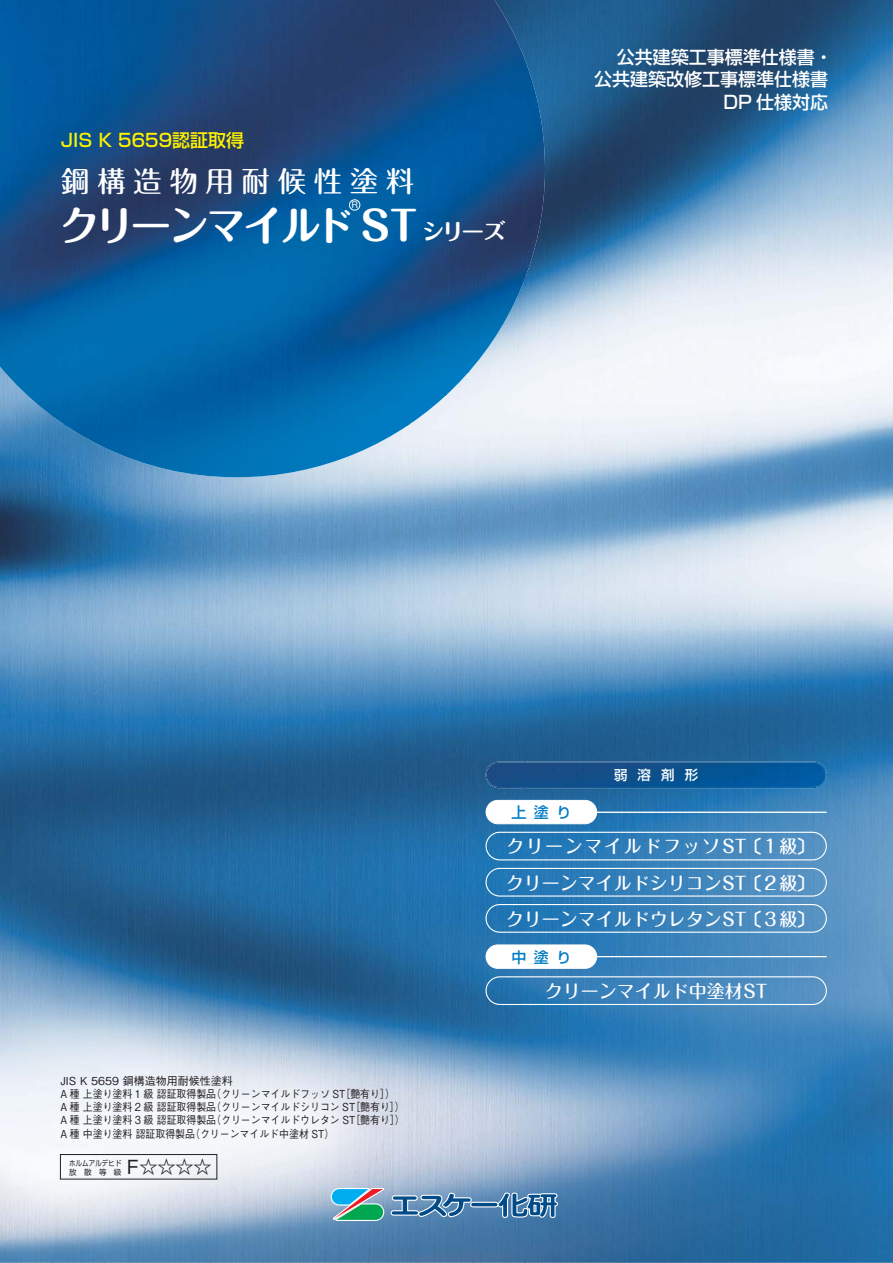
<style>
.page{position:relative;width:893px;height:1263px;background:#fff}
.page>*{position:absolute;margin:0;border:0;box-sizing:border-box;transform-origin:0 0}
.t1{font:40.5px "Maru Fo Pro Bold 90 msp RKSJ H";letter-spacing:-.08em;color:#fff}
.t2{font:28.5px "Maru Fo Pro Medium 90 msp RKSJ H";letter-spacing:.265em;color:#fff}
.t3{font:18px/36.2px "Maru Fo Pro Medium 90 msp RKSJ H";color:#fff}
.t4{font:18px/22.5px "Shin Go Pro Medium 90 msp RKSJ H";color:#fff;text-align:right}
.t5{font:18px "Maru Fo Pro Medium 90 msp RKSJ H";letter-spacing:.09em;color:#fff}
.t6{font:18px "Shin Go Pro Medium 90 msp RKSJ H";letter-spacing:-.25em;color:#fff200}
.t7{font:18px "Shin Go regular 90 msp RKSJ H";color:#231f20}
.t8{font:15px "Shin Go Pro Medium 90 msp RKSJ H";letter-spacing:.5em;color:#007dc5}
.t9{font:13.5px "Shin Go Pro Medium 90 msp RKSJ H";color:#fff}
.t10{font:10.95px/13.2px "Gothic BBB Pro Medium 90 msp RKSJ H";color:#231f20}
.t11{font:9.15px "Gothic BBB Medium 90 msp RKSJ H";color:#fff}
.t12{font:7.5px/9px "Shin Go regular 90 msp RKSJ H";letter-spacing:.03em;color:#231f20;scale:.85 1}
.s1{font-size:22.35px}
</style>
<div class="page">
<img style="left:545px;top:0;width:348px;height:105px">
<img style="left:526px;top:105px;width:367px;height:1158px">
<img style="left:473px;top:372px;width:53px;height:891px">
<img style="left:0;top:425px;width:52px;height:838px">
<img style="left:421px;top:372px;width:52px;height:891px">
<img style="left:52px;top:425px;width:53px;height:838px">
<img style="left:368px;top:425px;width:53px;height:838px">
<img style="left:105px;top:477px;width:104px;height:786px">
<img style="left:263px;top:477px;width:105px;height:786px">
<img style="left:209px;top:477px;width:54px;height:786px">
<hr style="left:486px;top:812px;width:340px;height:1px;background:#fff">
<hr style="left:486px;top:956px;width:340px;height:1px;background:#fff">
<img style="left:0;top:0;width:447px;height:425px">
<img style="left:446px;top:0;width:99px;height:372px">
<img style="left:446px;top:371px;width:25px;height:26px">
<img style="left:62px;top:424px;width:349px;height:53px">
<div style="left:485px;top:832px;width:342px;height:28px;border:1px solid #fff;border-radius:14px"></div>
<div style="left:486px;top:800px;width:111px;height:24px;background:#fff;border-radius:12px"></div>
<div style="left:486px;top:800px;width:111px;height:24px;border:1px solid #fff;border-radius:12px"></div>
<img style="left:485px;top:762px;width:342px;height:26px">
<div style="left:485px;top:976px;width:342px;height:29px;border:1px solid #fff;border-radius:14px"></div>
<div style="left:486px;top:945px;width:111px;height:23px;background:#fff;border-radius:12px"></div>
<div style="left:486px;top:945px;width:111px;height:24px;border:1px solid #fff;border-radius:12px"></div>
<div style="left:485px;top:868px;width:342px;height:29px;border:1px solid #fff;border-radius:14px"></div>
<div style="left:485px;top:904px;width:342px;height:29px;border:1px solid #fff;border-radius:14px"></div>
<svg style="left:329px;top:1187px;width:230px;height:36px;background:#6395b4"></svg>
<div style="left:349px;top:199px;width:11px;height:12px;border:1px solid #fff;border-radius:50%"></div>
<div style="left:60px;top:1154px;width:157px;height:25px;border:1px solid #231f20"></div>
<h3 class="t6" style="left:58px;top:134px;width:188px">ＪＩＳ Ｋ ５６５９認証取得</h3>
<h2 class="t2" style="left:61px;top:170px;width:354px">鋼構造物用耐候性塗料</h2>
<h1 class="t1" style="left:59px;top:210px;width:448px">クリーンマイルド ST <span class="s1">シリーズ</span></h1>
<p class="t11" style="left:351px;top:201px;width:8px">R</p>
<h3 class="t4" style="left:594px;top:48px;width:240px">公共建築工事標準仕様書・公共建築改修工事標準仕様書<br>DP 仕様対応</h3>
<h3 class="t8" style="left:511px;top:807px;width:61px">上塗り</h3>
<p class="t9" style="left:614px;top:770px;width:86px">弱溶剤形</p>
<h3 class="t5" style="left:506px;top:840px;width:311px">クリーンマイルドフッソST 〔１級〕</h3>
<h3 class="t3" style="left:506px;top:867px;width:311px">クリーンマイルドシリコンST 〔２級〕クリーンマイルドウレタンST 〔３級〕</h3>
<p class="t10" style="left:60px;top:1076px;width:346px">JIS K 5659 鋼構造物用耐候性塗料<br>A 種 上塗り塗料 1 級 認証取得製品（クリーンマイルドフッソ ST［艶有り］）<br>A 種 上塗り塗料 2 級 認証取得製品（クリーンマイルドシリコン ST［艶有り］）A 種 上塗り塗料 3 級 認証取得製品（クリーンマイルドウレタン ST［艶有り］）A 種 中塗り塗料 認証取得製品（クリーンマイルド中塗材 ST）</p>
<p class="t12" style="left:69px;top:1159px;width:63px">ホルムアルデヒド放散等級</p>
<h3 class="t7" style="left:124px;top:1159px;width:89px">Ｆ☆☆☆☆</h3>
<h3 class="t8" style="left:511px;top:951px;width:61px">中塗り</h3>
<h3 class="t3" style="left:545px;top:976px;width:224px">クリーンマイルド中塗材ST</h3>
</div>
